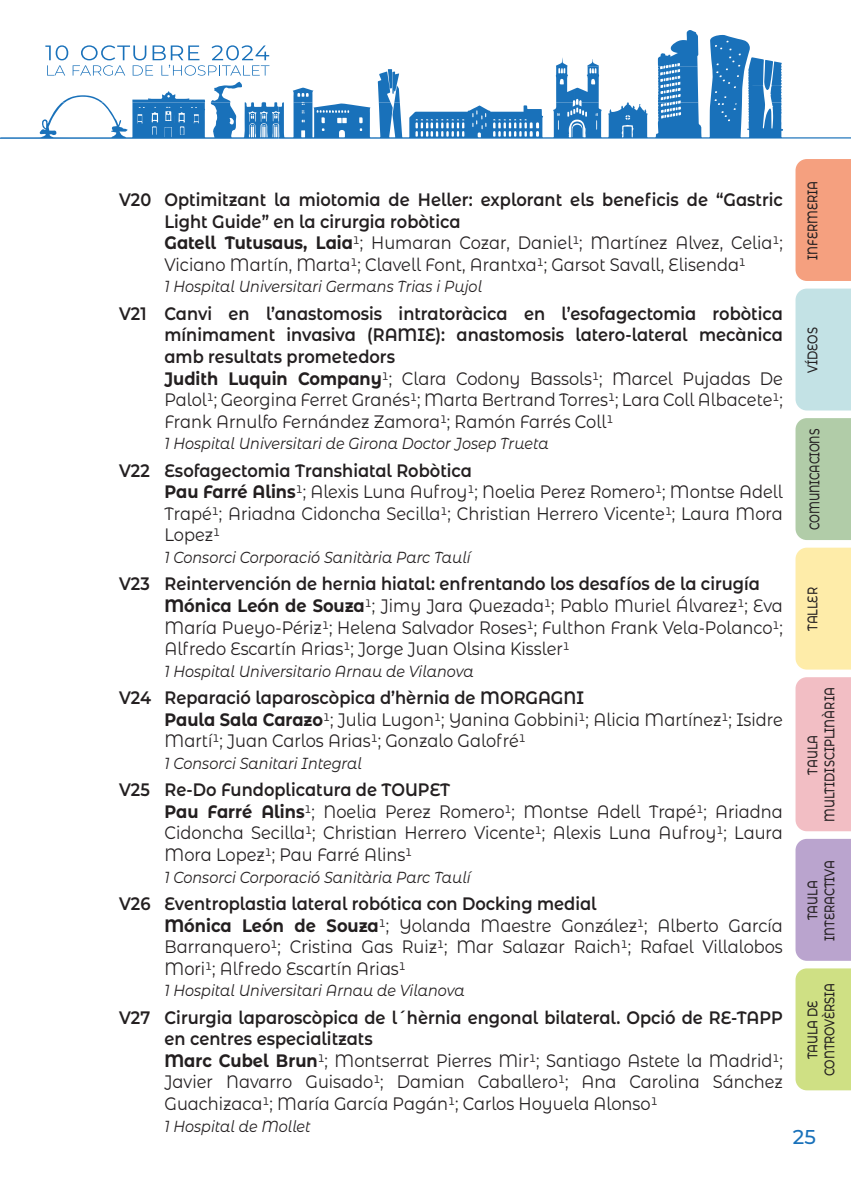
<style>
.page{position:relative;width:851px;height:1191px;background:#fff}
.page>*{position:absolute;margin:0;border:0;box-sizing:border-box;transform-origin:0 0}
.t1{font:500 20px "Montserrat Alternates";color:#1971ba}
.Text_program_1{font:18px/21.6px "Montserrat Alternates";color:#231f20;text-align:justify;scale:.9 1}
.Text_program_1-2{font:600 18px/21.6px "Montserrat Alternates";color:#231f20;scale:.9 1}
.Text_program_1-3{font:italic 16px "Montserrat Alternates";color:#231f20;scale:.9 1}
.t2{font:500 14px/16.8px "Montserrat Alternates";letter-spacing:-.01em;color:#231f20;text-align:center;scale:.8 1}
.t3{font:500 14px "Montserrat Alternates";letter-spacing:-.01em;color:#231f20;scale:.75 1}
.s1{font-weight:700}
</style>
<div class="page">
<svg style="left:0;top:30px;width:850px;height:109px"></svg>
<svg style="left:62px;top:66px;width:719px;height:73px"></svg>
<svg style="left:45px;top:45px;width:224px;height:31px"></svg>
<div style="left:795px;top:968px;width:55px;height:122px;background:#cfe084"></div>
<div style="left:795px;top:839px;width:55px;height:121px;background:#baa4ce"></div>
<div style="left:795px;top:677px;width:55px;height:154px;background:#f2bec4"></div>
<div style="left:795px;top:547px;width:55px;height:122px;background:#feeca9"></div>
<div style="left:795px;top:418px;width:55px;height:122px;background:#b1cca8"></div>
<div style="left:795px;top:288px;width:55px;height:122px;background:#c3e2e5"></div>
<div style="left:795px;top:159px;width:55px;height:122px;background:#f5a07f"></div>
<p class="Text_program_1-2" style="left:164px;top:188px;width:688px;text-indent:-45px">V20 Optimitzant la miotomia de Heller: explorant els beneficis de “Gastric<br>Light Guide” en la cirurgia robòtica</p>
<p class="Text_program_1" style="left:164px;top:231px;width:688px"><span class="s1">Gatell Tutusaus, Laia</span>1; Humaran Cozar, Daniel1; Martínez Alvez, Celia1;<br>Viciano Martín, Marta1; Clavell Font, Arantxa1; Garsot Savall, Elisenda1</p>
<p class="Text_program_1-3" style="left:164px;top:276px;width:354px">1 Hospital Universitari Germans Trias i Pujol</p>
<p class="Text_program_1-2" style="left:164px;top:302px;width:688px;text-align:justify;text-indent:-45px">V21 Canvi en l’anastomosis intratoràcica en l’esofagectomia robòtica mínimament invasiva (RAMIE): anastomosis latero-lateral mecànica amb resultats prometedors</p>
<p class="Text_program_1" style="left:164px;top:367px;width:688px"><span class="s1">Judith Luquin Company</span>1; Clara Codony Bassols1; Marcel Pujadas De Palol1; Georgina Ferret Granés1; Marta Bertrand Torres1; Lara Coll Albacete1; Frank Arnulfo Fernández Zamora1; Ramón Farrés Coll1</p>
<p class="Text_program_1-3" style="left:164px;top:433px;width:428px">1 Hospital Universitari de Girona Doctor Josep Trueta</p>
<p class="Text_program_1-2" style="left:119px;top:458px;width:393px">V22 Esofagectomia Transhiatal Robòtica</p>
<p class="Text_program_1" style="left:164px;top:480px;width:688px"><span class="s1">Pau Farré Alins</span>1; Alexis Luna Aufroy1; Noelia Perez Romero1; Montse Adell Trapé1; Ariadna Cidoncha Secilla1; Christian Herrero Vicente1; Laura Mora Lopez1</p>
<p class="Text_program_1-3" style="left:164px;top:546px;width:341px">1 Consorci Corporació Sanitària Parc Taulí</p>
<p class="Text_program_1-2" style="left:119px;top:572px;width:713px">V23 Reintervención de hernia hiatal: enfrentando los desafíos de la cirugía</p>
<p class="Text_program_1" style="left:164px;top:594px;width:688px"><span class="s1">Mónica León de Souza</span>1; Jimy Jara Quezada1; Pablo Muriel Álvarez1; Eva María Pueyo-Périz1; Helena Salvador Roses1; Fulthon Frank Vela-Polanco1; Alfredo Escartín Arias1; Jorge Juan Olsina Kissler1</p>
<p class="Text_program_1-3" style="left:164px;top:660px;width:345px">1 Hospital Universitario Arnau de Vilanova</p>
<p class="Text_program_1-2" style="left:119px;top:686px;width:518px">V24 Reparació laparoscòpica d’hèrnia de MORGAGNI</p>
<p class="Text_program_1" style="left:164px;top:708px;width:688px"><span class="s1">Paula Sala Carazo</span>1; Julia Lugon1; Yanina Gobbini1; Alicia Martínez1; Isidre<br>Martí1; Juan Carlos Arias1; Gonzalo Galofré1</p>
<p class="Text_program_1-3" style="left:164px;top:752px;width:221px">1 Consorci Sanitari Integral</p>
<p class="Text_program_1-2" style="left:119px;top:778px;width:369px">V25 Re-Do Fundoplicatura de TOUPET</p>
<p class="Text_program_1" style="left:164px;top:800px;width:688px"><span class="s1">Pau Farré Alins</span>1; Noelia Perez Romero1; Montse Adell Trapé1; Ariadna Cidoncha Secilla1; Christian Herrero Vicente1; Alexis Luna Aufroy1; Laura Mora Lopez1; Pau Farré Alins1</p>
<p class="Text_program_1-3" style="left:164px;top:866px;width:341px">1 Consorci Corporació Sanitària Parc Taulí</p>
<p class="Text_program_1-2" style="left:119px;top:892px;width:532px">V26 Eventroplastia lateral robótica con Docking medial</p>
<p class="Text_program_1" style="left:164px;top:913px;width:688px"><span class="s1">Mónica León de Souza</span>1; Yolanda Maestre González1; Alberto García Barranquero1; Cristina Gas Ruiz1; Mar Salazar Raich1; Rafael Villalobos Mori1; Alfredo Escartín Arias1</p>
<p class="Text_program_1-3" style="left:164px;top:979px;width:335px">1 Hospital Universitari Arnau de Vilanova</p>
<p class="Text_program_1-2" style="left:164px;top:1005px;width:688px;text-indent:-45px">V27 Cirurgia laparoscòpica de l´hèrnia engonal bilateral. Opció de RE-TAPP en centres especialitzats</p>
<p class="Text_program_1" style="left:164px;top:1049px;width:688px"><span class="s1">Marc Cubel Brun</span>1; Montserrat Pierres Mir1; Santiago Astete la Madrid1; Javier Navarro Guisado1; Damian Caballero1; Ana Carolina Sánchez Guachizaca1; María García Pagán1; Carlos Hoyuela Alonso1</p>
<p class="Text_program_1-3" style="left:164px;top:1115px;width:164px">1 Hospital de Mollet</p>
<p class="t2" style="left:803px;top:259px;width:99px;rotate:-90deg">INFERMERIA</p>
<p class="t2" style="left:803px;top:372px;width:58px;rotate:-90deg">VÍDEOS</p>
<p class="t3" style="left:804px;top:530px;width:137px;rotate:-90deg">COMUNICACIONS</p>
<p class="t2" style="left:803px;top:631px;width:56px;rotate:-90deg">TALLER</p>
<p class="t2" style="left:803px;top:822px;width:170px;rotate:-90deg">TAULA<br>MULTIDISCIPLINÀRIA</p>
<p class="t2" style="left:803px;top:940px;width:102px;rotate:-90deg">TAULA<br>INTERACTIVA</p>
<p class="t2" style="left:803px;top:1076px;width:118px;rotate:-90deg">TAULA DE<br>CONTROVÈRSIA</p>
<p class="t1" style="left:792px;top:1123px;width:24px">25</p>
</div>
